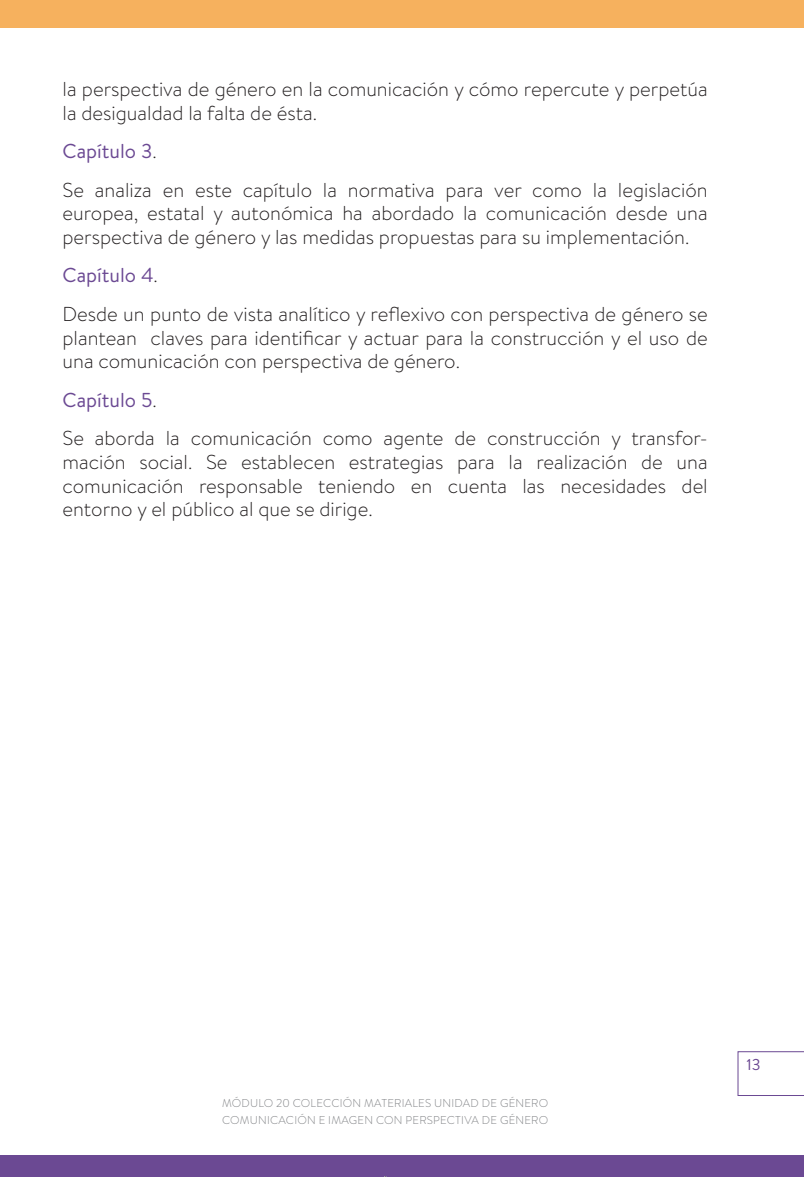
<style>
.page{position:relative;width:804px;height:1177px;background:#fff}
.page>*{position:absolute;margin:0;border:0;box-sizing:border-box;transform-origin:0 0}
.t1{font:300 20.12px/23.6px "Brandon Text";color:#231f20;text-align:justify}
.t2{font:20.12px "Brandon Text";color:#6b4993}
.t3{font:15.75px "Brandon Text";color:#6b4993}
.t4{font:300 11.38px/16.6px "Brandon Text";letter-spacing:.02em;color:#808285}
.s1{font-weight:300;color:#231f20}
</style>
<div class="page">
<div style="left:0;top:1154px;width:804px;height:23px;background:#6b4993"></div>
<div style="left:0;top:0;width:804px;height:27px;background:#f6b15e"></div>
<svg style="left:737px;top:1051px;width:67px;height:45px"></svg>
<p class="t1" style="left:63px;top:77px;width:646px">la perspectiva de género en la comunicación y cómo repercute y perpetúa la desigualdad la falta de ésta.</p>
<p class="t2" style="left:63px;top:137px;width:96px">Capítulo 3<span class="s1">.</span></p>
<p class="t1" style="left:63px;top:177px;width:647px">Se analiza en este capítulo la normativa para ver como la legislación europea, estatal y autonómica ha abordado la comunicación desde una perspectiva de género y las medidas propuestas para su implementación.</p>
<p class="t2" style="left:63px;top:262px;width:97px">Capítulo 4<span class="s1">.</span></p>
<p class="t1" style="left:63px;top:301px;width:646px">Desde un punto de vista analítico y reflexivo con perspectiva de género se plantean claves para identificar y actuar para la construcción y el uso de una comunicación con perspectiva de género.</p>
<p class="t2" style="left:63px;top:386px;width:96px">Capítulo 5<span class="s1">.</span></p>
<p class="t1" style="left:63px;top:426px;width:646px">Se aborda la comunicación como agente de construcción y transfor&shy;mación social. Se establecen estrategias para la realización de una comunicación responsable teniendo en cuenta las necesidades del entorno y el público al que se dirige.</p>
<p class="t4" style="left:222px;top:1094px;width:328px">MÓDULO 20 COLECCIÓN MATERIALES UNIDAD DE GÉNERO<br>COMUNICACIÓN E IMAGEN CON PERSPECTIVA DE GÉNERO</p>
<p class="t3" style="left:746px;top:1053px;width:16px">13</p>
</div>
